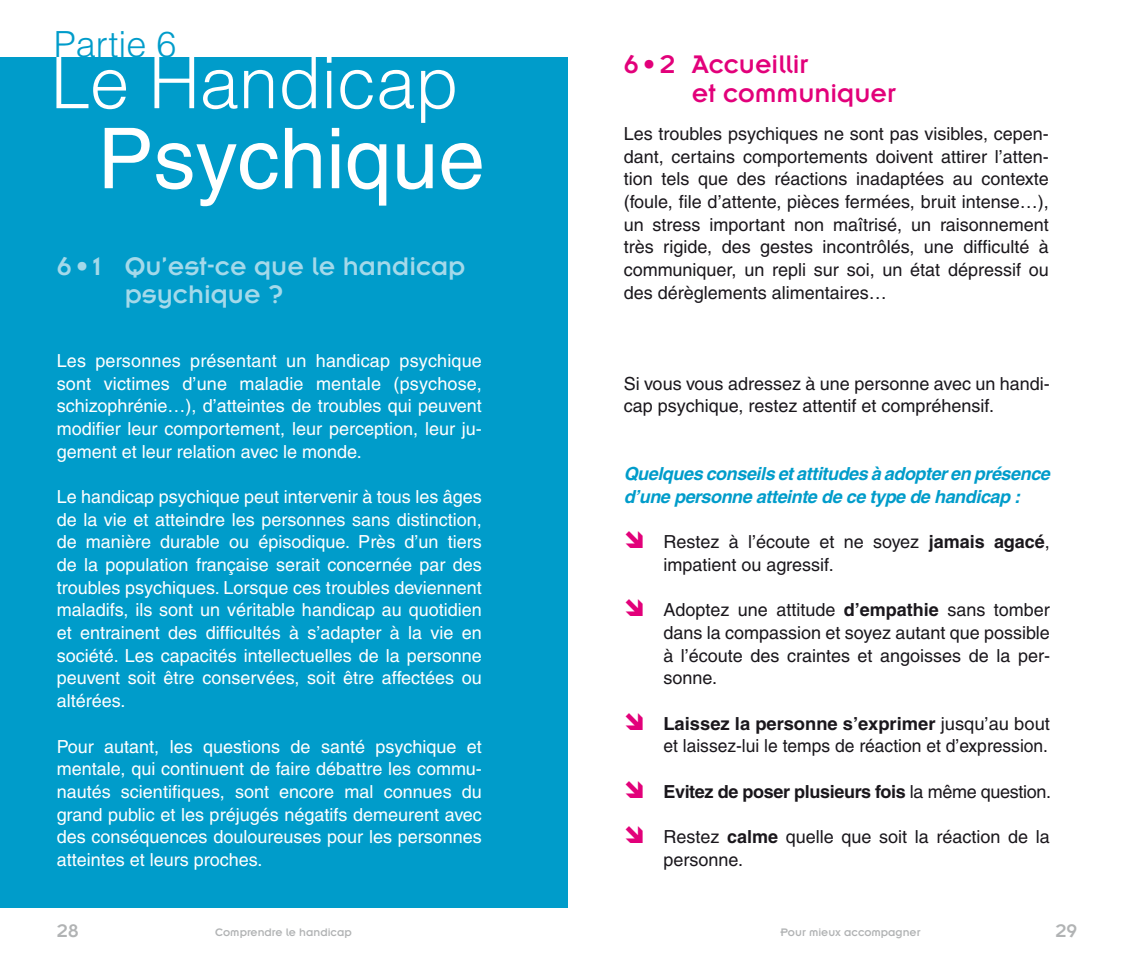
<style>
.page{position:relative;width:1134px;height:964px;background:#fff}
.page>*{position:absolute;margin:0;border:0;box-sizing:border-box;transform-origin:0 0}
.t1{font:84px "Helvetica";color:#fff}
.t2{font:300 72px "Helvetica";color:#fff}
.t3{font:300 36px "Helvetica";color:#009cca}
.t4{font:28px/28px "Insignia A";color:#a4d9ea}
.t5{font:28px/28px "Insignia A";color:#e2007a}
.t6{font:20px "Insignia A";color:#b1b3b4}
.t7{font:18px/22.6px "Helvetica";color:#fff;text-align:justify}
.t8{font:18px/22.6px "Helvetica";color:#1a171c}
.t9{font:italic 700 18px/22.6px "Helvetica";letter-spacing:-.025em;color:#009cca}
.t10{font:700 18px "Helvetica";letter-spacing:-.02em;color:#1a171c}
.t11{font:12px "Insignia A";color:#b1b3b4}
.s1{font-weight:700}
.s2{font-weight:400}
</style>
<div class="page">
<div style="left:0;top:57px;width:567px;height:850px;background:#009cca"></div>
<h3 class="t3" style="left:54px;top:22px;width:124px">Partie 6</h3>
<h2 class="t2" style="left:51px;top:38px;width:409px">Le Handicap</h2>
<h1 class="t1" style="left:97px;top:110px;width:389px">Psychique</h1>
<h3 class="t4" style="left:125px;top:252px;width:342px;text-indent:-68px">6 • 1 Qu’est-ce que le handicap psychique ?</h3>
<p class="t7" style="left:57px;top:349px;width:427px">Les personnes présentant un handicap psychique sont victimes d’une maladie mentale (psychose, schizophrénie…), d’atteintes de troubles qui peuvent modifier leur comportement, leur perception, leur ju&shy;gement et leur relation avec le monde.</p>
<p class="t7" style="left:57px;top:485px;width:427px">Le handicap psychique peut intervenir à tous les âges de la vie et atteindre les personnes sans distinction, de manière durable ou épisodique. Près d’un tiers de la population française serait concernée par des troubles psychiques. Lorsque ces troubles deviennent maladifs, ils sont un véritable handicap au quotidien et entrainent des difficultés à s’adapter à la vie en société. Les capacités intellectuelles de la personne peuvent soit être conservées, soit être affectées ou altérées.</p>
<p class="t7" style="left:57px;top:735px;width:427px">Pour autant, les questions de santé psychique et mentale, qui continuent de faire débattre les commu&shy;nautés scientifiques, sont encore mal connues du grand public et les préjugés négatifs demeurent avec des conséquences douloureuses pour les personnes atteintes et leurs proches.</p>
<h3 class="t5" style="left:692px;top:51px;width:206px;text-indent:-68px">6 • 2 Accueillir<br>et communiquer</h3>
<p class="t8" style="left:624px;top:122px;width:427px;text-align:justify">Les troubles psychiques ne sont pas visibles, cepen&shy;dant, certains comportements doivent attirer l’atten&shy;tion tels que des réactions inadaptées au contexte (foule, file d’attente, pièces fermées, bruit intense…), un stress important non maîtrisé, un raisonnement très rigide, des gestes incontrôlés, une difficulté à communiquer, un repli sur soi, un état dépressif ou des dérèglements alimentaires…</p>
<p class="t8" style="left:624px;top:372px;width:428px">Si vous vous adressez à une personne avec un handi&shy;cap psychique, restez attentif et compréhensif.</p>
<p class="t9" style="left:624px;top:462px;width:428px">Quelques conseils et attitudes à adopter en présence d’une personne atteinte de ce type de handicap :</p>
<p class="t8" style="left:663px;top:531px;width:388px">Restez à l’écoute et ne soyez <span class="s1">jamais agacé</span>, impatient ou agressif.</p>
<p class="t8" style="left:663px;top:599px;width:388px;text-align:justify">Adoptez une attitude <span class="s1">d’empathie</span> sans tomber dans la compassion et soyez autant que possible à l’écoute des craintes et angoisses de la per&shy;sonne.</p>
<p class="t8" style="left:663px;top:712px;width:388px"><span class="s1">Laissez la personne s’exprimer</span> jusqu’au bout et laissez-lui le temps de réaction et d’expression.</p>
<p class="t10" style="left:663px;top:780px;width:389px">Evitez de poser plusieurs fois <span class="s2">la même question.</span></p>
<p class="t8" style="left:663px;top:825px;width:388px">Restez <span class="s1">calme</span> quelle que soit la réaction de la personne.</p>
<p class="t6" style="left:57px;top:920px;width:24px">28</p>
<p class="t11" style="left:215px;top:926px;width:138px">Comprendre le handicap</p>
<p class="t11" style="left:780px;top:926px;width:142px">Pour mieux accompagner</p>
<p class="t6" style="left:1055px;top:920px;width:23px">29</p>
</div>
